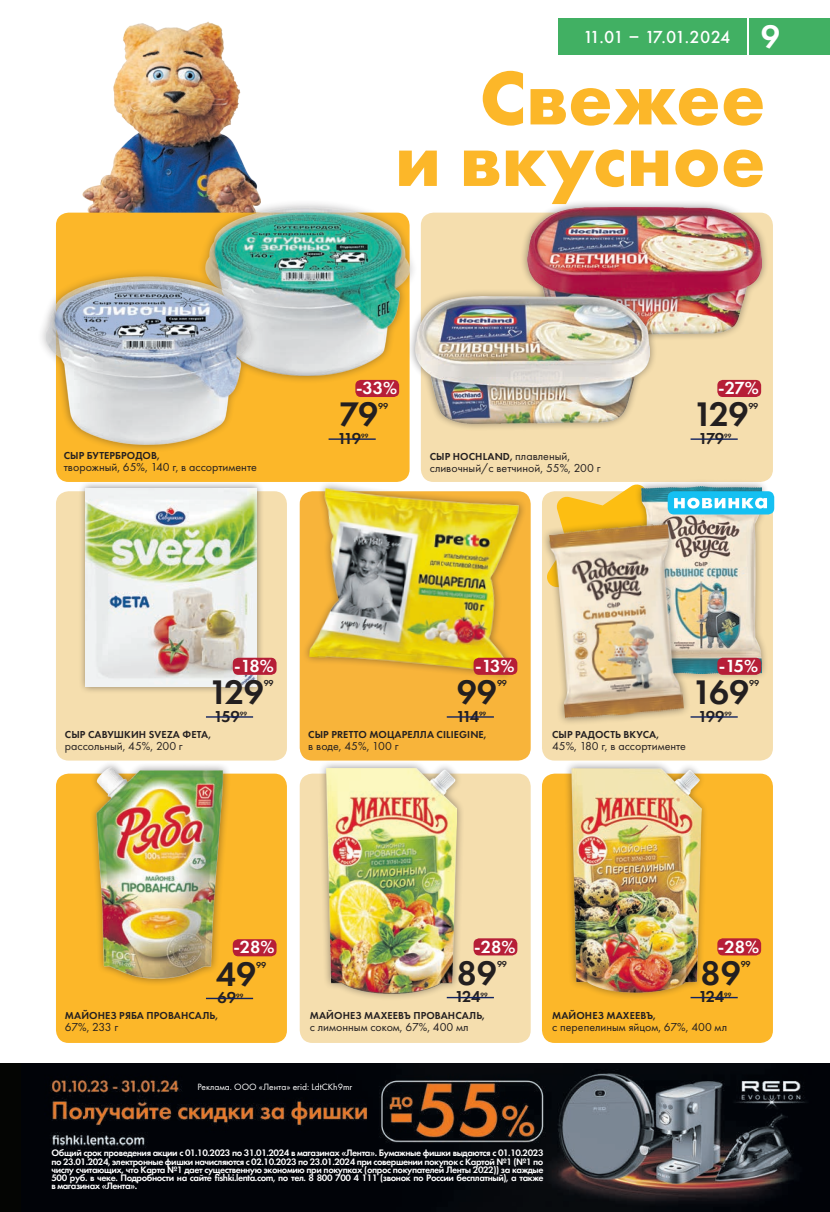
<style>
.page{position:relative;width:830px;height:1212px;background:#fff}
.page>*{position:absolute;margin:0;border:0;box-sizing:border-box;transform-origin:0 0}
.t1{font:700 79.05px/61.5px "Futura PT";color:#fcb729;text-align:right}
.BIG_PRICE_21{font:600 35.4px "Futura PT";letter-spacing:-.025em;color:#231f20}
.t2{font:600 33.9px "Futura PT";color:#fff}
.XX__21{font:600 18.15px "Futura PT";letter-spacing:-.015em;color:#fff}
.t3{font:500 18.15px "Futura PT";letter-spacing:-.065em;color:#fff}
.OLD_PRICE_2021_20mm{font:600 16.5px "Futura PT";letter-spacing:-.095em;color:#231f20}
.DESCRIPTION{font:12px "Futura PT";color:#231f20}
.t4{font:600 10.5px "Futura PT";letter-spacing:.01em;color:#231f20}
.PICTURES{font:600 9.75px/8.2px "Futura PT";letter-spacing:-.045em;color:#fff;text-align:justify}
.t5{font:9.45px "Futura PT";color:#fff}
.BIG_PRICE_21-2{font:600 9px "Futura PT";letter-spacing:-.03em;color:#231f20}
.OLD_PRICE_2021_20mm-2{font:600 6.45px "Futura PT";color:#231f20}
.s1{font-weight:400;font-size:12px}
</style>
<div class="page">
<img style="left:83px;top:21px;width:177px;height:192px">
<div style="left:56px;top:491px;width:231px;height:269px;background:#f5deae;border-radius:13px"></div>
<div style="left:56px;top:774px;width:231px;height:269px;background:#fcb729;border-radius:13px"></div>
<div style="left:420px;top:213px;width:352px;height:269px;background:#f5deae;border-radius:13px"></div>
<div style="left:299px;top:491px;width:231px;height:269px;background:#f8b43a;border-radius:13px"></div>
<div style="left:299px;top:774px;width:231px;height:269px;background:#f5deae;border-radius:13px"></div>
<div style="left:541px;top:491px;width:231px;height:269px;background:#f5deae;border-radius:13px"></div>
<div style="left:541px;top:774px;width:231px;height:269px;background:#fcb729;border-radius:13px"></div>
<div style="left:558px;top:18px;width:271px;height:37px;background:#41b063"></div>
<hr style="left:747px;top:18px;width:1px;height:37px;background:#fff">
<div style="left:78px;top:480px;width:186px;height:214px;background:#231f20;opacity:.5"></div>
<img style="left:86px;top:488px;width:171px;height:199px">
<div style="left:301px;top:481px;width:225px;height:201px;background:#231f20;opacity:.5"></div>
<img style="left:309px;top:488px;width:212px;height:186px">
<div style="left:89px;top:760px;width:142px;height:226px;background:#231f20;opacity:.5"></div>
<img style="left:97px;top:766px;width:127px;height:213px">
<div style="left:319px;top:760px;width:145px;height:241px;background:#231f20;opacity:.5"></div>
<img style="left:327px;top:768px;width:129px;height:226px">
<div style="left:563px;top:760px;width:145px;height:240px;background:#231f20;opacity:.5"></div>
<img style="left:571px;top:768px;width:129px;height:226px">
<div style="left:233px;top:658px;width:43px;height:17px;background:#b61e37;border-radius:6px"></div>
<hr style="left:206px;top:716px;width:47px;height:2px;background:#102261">
<div style="left:233px;top:939px;width:43px;height:17px;background:#b61e37;border-radius:6px"></div>
<hr style="left:206px;top:998px;width:47px;height:1px;background:#102261">
<div style="left:0;top:1063px;width:829px;height:149px;background:#040503"></div>
<img style="left:50px;top:1068px;width:758px;height:144px">
<div style="left:56px;top:213px;width:353px;height:269px;background:#fcb729;border-radius:13px"></div>
<div style="left:717px;top:380px;width:43px;height:17px;background:#b61e37;border-radius:6px"></div>
<hr style="left:690px;top:438px;width:47px;height:2px;background:#102261">
<div style="left:355px;top:380px;width:44px;height:17px;background:#b61e37;border-radius:6px"></div>
<hr style="left:328px;top:438px;width:47px;height:2px;background:#102261">
<div style="left:197px;top:199px;width:220px;height:185px;background:#231f20;opacity:.5"></div>
<img style="left:205px;top:207px;width:204px;height:168px">
<div style="left:37px;top:268px;width:221px;height:185px;background:#231f20;opacity:.5"></div>
<img style="left:46px;top:276px;width:204px;height:168px">
<div style="left:519px;top:199px;width:249px;height:143px;background:#231f20;opacity:.5"></div>
<img style="left:527px;top:207px;width:233px;height:127px">
<div style="left:407px;top:289px;width:249px;height:143px;background:#231f20;opacity:.5"></div>
<img style="left:415px;top:297px;width:234px;height:127px">
<div style="left:633px;top:479px;width:135px;height:202px;background:#231f20;opacity:.5"></div>
<img style="left:691px;top:620px;width:69px;height:53px">
<div style="left:541px;top:516px;width:150px;height:209px;background:#231f20;opacity:.5"></div>
<img style="left:548px;top:620px;width:135px;height:100px">
<div style="left:667px;top:491px;width:106px;height:23px;background:#15c0f2;border-radius:6px"></div>
<img style="left:544px;top:482px;width:222px;height:138px">
<div style="left:473px;top:938px;width:44px;height:17px;background:#b61e37;border-radius:6px"></div>
<hr style="left:446px;top:997px;width:47px;height:1px;background:#102261">
<div style="left:473px;top:658px;width:44px;height:17px;background:#b61e37;border-radius:6px"></div>
<hr style="left:446px;top:716px;width:47px;height:2px;background:#102261">
<div style="left:717px;top:938px;width:43px;height:17px;background:#b61e37;border-radius:6px"></div>
<hr style="left:690px;top:997px;width:47px;height:1px;background:#102261">
<div style="left:717px;top:658px;width:43px;height:17px;background:#b61e37;border-radius:6px"></div>
<hr style="left:690px;top:716px;width:47px;height:2px;background:#102261">
<p class="t3" style="left:583px;top:26px;width:149px">11.01 – 17.01.2024</p>
<p class="t2" style="left:760px;top:15px;width:21px">9</p>
<p class="t1" style="left:394px;top:65px;width:372px">Свежее<br>и вкусное</p>
<p class="t4" style="left:64px;top:449px;width:97px">СЫР БУТЕРБРОДОВ,</p>
<p class="DESCRIPTION" style="left:64px;top:460px;width:194px">творожный, 65%, 140 г, в ассортименте</p>
<p class="XX__21" style="left:356px;top:377px;width:43px">-33%</p>
<p class="BIG_PRICE_21" style="left:339px;top:392px;width:40px">79</p>
<p class="BIG_PRICE_21-2" style="left:378px;top:400px;width:11px">99</p>
<p class="OLD_PRICE_2021_20mm" style="left:337px;top:428px;width:25px">119</p>
<p class="OLD_PRICE_2021_20mm-2" style="left:361px;top:432px;width:9px">99</p>
<p class="t4" style="left:429px;top:450px;width:142px">СЫР HOCHLAND, <span class="s1">плавленый,</span></p>
<p class="DESCRIPTION" style="left:429px;top:461px;width:172px">сливочный/с ветчиной, 55%, 200 г</p>
<p class="XX__21" style="left:718px;top:377px;width:42px">-27%</p>
<p class="BIG_PRICE_21" style="left:692px;top:392px;width:57px">129</p>
<p class="BIG_PRICE_21-2" style="left:748px;top:400px;width:11px">99</p>
<p class="OLD_PRICE_2021_20mm" style="left:698px;top:428px;width:27px">179</p>
<p class="OLD_PRICE_2021_20mm-2" style="left:723px;top:432px;width:9px">99</p>
<p class="XX__21" style="left:234px;top:654px;width:41px">-18%</p>
<p class="XX__21" style="left:475px;top:654px;width:41px">-13%</p>
<p class="XX__21" style="left:718px;top:654px;width:41px">-15%</p>
<p class="BIG_PRICE_21" style="left:208px;top:670px;width:57px">129</p>
<p class="BIG_PRICE_21-2" style="left:264px;top:678px;width:11px">99</p>
<p class="BIG_PRICE_21" style="left:456px;top:670px;width:42px">99</p>
<p class="BIG_PRICE_21-2" style="left:497px;top:678px;width:11px">99</p>
<p class="BIG_PRICE_21" style="left:691px;top:670px;width:59px">169</p>
<p class="BIG_PRICE_21-2" style="left:748px;top:678px;width:11px">99</p>
<p class="OLD_PRICE_2021_20mm" style="left:214px;top:706px;width:27px">159</p>
<p class="OLD_PRICE_2021_20mm-2" style="left:239px;top:710px;width:9px">99</p>
<p class="OLD_PRICE_2021_20mm" style="left:456px;top:706px;width:24px">114</p>
<p class="OLD_PRICE_2021_20mm-2" style="left:479px;top:710px;width:9px">99</p>
<p class="OLD_PRICE_2021_20mm" style="left:697px;top:706px;width:28px">199</p>
<p class="OLD_PRICE_2021_20mm-2" style="left:724px;top:710px;width:9px">99</p>
<p class="t4" style="left:65px;top:728px;width:148px">СЫР САВУШКИН SVEZA ФЕТА,</p>
<p class="DESCRIPTION" style="left:65px;top:739px;width:119px">рассольный, 45%, 200 г</p>
<p class="t4" style="left:308px;top:728px;width:180px">СЫР PRETTO МОЦАРЕЛЛА CILIEGINE,</p>
<p class="DESCRIPTION" style="left:308px;top:739px;width:92px">в воде, 45%, 100 г</p>
<p class="t4" style="left:552px;top:728px;width:109px">СЫР РАДОСТЬ ВКУСА,</p>
<p class="DESCRIPTION" style="left:552px;top:739px;width:135px">45%, 180 г, в ассортименте</p>
<p class="XX__21" style="left:233px;top:936px;width:43px">-28%</p>
<p class="XX__21" style="left:474px;top:935px;width:43px">-28%</p>
<p class="XX__21" style="left:717px;top:935px;width:43px">-28%</p>
<p class="BIG_PRICE_21" style="left:216px;top:952px;width:42px">49</p>
<p class="BIG_PRICE_21-2" style="left:256px;top:959px;width:11px">99</p>
<p class="BIG_PRICE_21" style="left:456px;top:951px;width:42px">89</p>
<p class="BIG_PRICE_21-2" style="left:497px;top:958px;width:11px">99</p>
<p class="BIG_PRICE_21" style="left:700px;top:951px;width:42px">89</p>
<p class="BIG_PRICE_21-2" style="left:740px;top:958px;width:11px">99</p>
<p class="OLD_PRICE_2021_20mm" style="left:217px;top:987px;width:20px">69</p>
<p class="OLD_PRICE_2021_20mm-2" style="left:236px;top:991px;width:9px">99</p>
<p class="OLD_PRICE_2021_20mm" style="left:454px;top:986px;width:27px">124</p>
<p class="OLD_PRICE_2021_20mm-2" style="left:480px;top:990px;width:9px">99</p>
<p class="OLD_PRICE_2021_20mm" style="left:698px;top:986px;width:27px">124</p>
<p class="OLD_PRICE_2021_20mm-2" style="left:723px;top:990px;width:9px">99</p>
<p class="t4" style="left:65px;top:1009px;width:155px">МАЙОНЕЗ РЯБА ПРОВАНСАЛЬ,</p>
<p class="DESCRIPTION" style="left:65px;top:1020px;width:55px">67%, 233 г</p>
<p class="t4" style="left:310px;top:1009px;width:176px">МАЙОНЕЗ МАХЕЕВЪ ПРОВАНСАЛЬ,</p>
<p class="DESCRIPTION" style="left:310px;top:1020px;width:160px">с лимонным соком, 67%, 400 мл</p>
<p class="t4" style="left:552px;top:1009px;width:105px">МАЙОНЕЗ МАХЕЕВЪ,</p>
<p class="DESCRIPTION" style="left:552px;top:1020px;width:176px">с перепелиным яйцом, 67%, 400 мл</p>
<p class="t5" style="left:197px;top:1081px;width:156px">Реклама. ООО «Лента» erid: LdtCKh9mr</p>
<p class="PICTURES" style="left:51px;top:1149px;width:493px">Общий срок проведения акции с 01.10.2023 по 31.01.2024 в магазинах «Лента». Бумажные фишки выдаются с 01.10.2023 по 23.01.2024, электронные фишки начисляются с 02.10.2023 по 23.01.2024 при совершении покупок с Картой №1 (№1 по числу считающих, что Карта №1 дает существенную экономию при покупках (опрос покупателей Ленты 2022)) за каждые 500 руб. в чеке. Подробности на сайте fishki.lenta.com, по тел. 8 800 700 4 111 (звонок по России бесплатный), а также в магазинах «Лента».</p>
</div>
